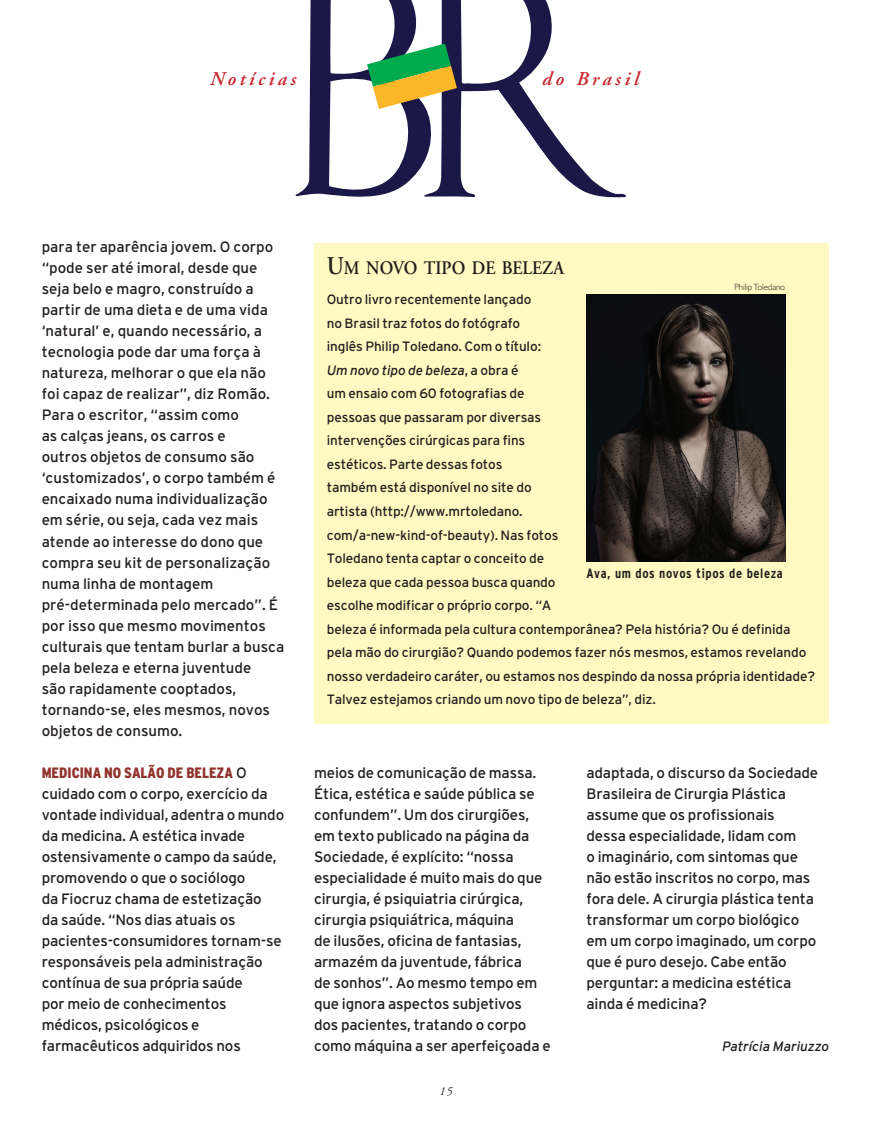
<style>
.page{position:relative;width:892px;height:1147px;background:#fff}
.page>*{position:absolute;margin:0;border:0;box-sizing:border-box;transform-origin:0 0}
.t1{font:278.7px "Au Bauer Text Initials";color:#1b1747}
.t2{font:italic 600 19.5px "Adobe Garamond";letter-spacing:.18em;color:#c8242b}
.t3{font:600 19.2px "Adobe Garamond";color:#231f20;scale:.9 1}
.t4{font:15px/21px "Interstate";letter-spacing:-.01em;color:#231f20}
.t5{font:13.5px/23.5px "Interstate";letter-spacing:-.01em;color:#231f20}
.t6{font:700 condensed 13.5px "Interstate";letter-spacing:.04em;color:#231f20}
.t7{font:italic 13.5px "Interstate";color:#231f20}
.t8{font:italic 12px "Adobe Garamond";color:#231f20}
.t9{font:300 9px "Gill Sans";letter-spacing:-.015em;color:#231f20}
.s1{font-weight:900;font-stretch:condensed;color:#92342e}
.s2{font-size:25.5px}
.s3{font-style:italic}
</style>
<div class="page">
<svg style="left:367px;top:43px;width:90px;height:66px"></svg>
<div style="left:314px;top:243px;width:514px;height:480px;background:#fffac1"></div>
<img style="left:586px;top:294px;width:199px;height:267px">
<h1 class="t1" style="left:297px;top:-34px;width:328px">BR</h1>
<h2 class="t2" style="left:210px;top:68px;width:87px">Notícias</h2>
<h2 class="t2" style="left:542px;top:68px;width:98px">do Brasil</h2>
<p class="t4" style="left:42px;top:236px;width:244px">para ter aparência jovem. O corpo “pode ser até imoral, desde que seja belo e magro, construído a partir de uma dieta e de uma vida ‘natural’ e, quando necessário, a tecnologia pode dar uma força à natureza, melhorar o que ela não foi capaz de realizar”, diz Romão.<br>Para o escritor, “assim como<br>as calças jeans, os carros e<br>outros objetos de consumo são ‘customizados’, o corpo também é encaixado numa individualização em série, ou seja, cada vez mais atende ao interesse do dono que compra seu kit de personalização numa linha de montagem pré‑determinada pelo mercado”. É por isso que mesmo movimentos culturais que tentam burlar a busca pela beleza e eterna juventude<br>são rapidamente cooptados, tornando‑se, eles mesmos, novos objetos de consumo.</p>
<p class="t4" style="left:42px;top:761px;width:244px"><span class="s1">MEDICINA NO SALÃO DE BELEZA</span> O cuidado com o corpo, exercício da vontade individual, adentra o mundo da medicina. A estética invade ostensivamente o campo da saúde, promovendo o que o sociólogo<br>da Fiocruz chama de estetização<br>da saúde. “Nos dias atuais os pacientes‑consumidores tornam‑se responsáveis pela administração contínua de sua própria saúde<br>por meio de conhecimentos médicos, psicológicos e farmacêuticos adquiridos nos</p>
<p class="t4" style="left:314px;top:761px;width:238px">meios de comunicação de massa.<br>Ética, estética e saúde pública se confundem”. Um dos cirurgiões, em texto publicado na página da<br>Sociedade, é explícito: “nossa especialidade é muito mais do que cirurgia, é psiquiatria cirúrgica, cirurgia psiquiátrica, máquina<br>de ilusões, oficina de fantasias, armazém da juventude, fábrica<br>de sonhos”. Ao mesmo tempo em que ignora aspectos subjetivos<br>dos pacientes, tratando o corpo como máquina a ser aperfeiçoada e</p>
<p class="t4" style="left:586px;top:761px;width:233px">adaptada, o discurso da Sociedade<br>Brasileira de Cirurgia Plástica assume que os profissionais<br>dessa especialidade, lidam com<br>o imaginário, com sintomas que não estão inscritos no corpo, mas fora dele. A cirurgia plástica tenta transformar um corpo biológico em um corpo imaginado, um corpo que é puro desejo. Cabe então perguntar: a medicina estética ainda é medicina?</p>
<p class="t3" style="left:327px;top:258px;width:265px"><span class="s2">U</span>M NOVO TIPO DE BELEZA</p>
<p class="t5" style="left:327px;top:287px;width:489px">Outro livro recentemente lançado<br>no Brasil traz fotos do fotógrafo<br>inglês Philip Toledano. Com o título:<br><span class="s3">Um novo tipo de beleza</span>, a obra é<br>um ensaio com 60 fotografias de<br>pessoas que passaram por diversas<br>intervenções cirúrgicas para fins<br>estéticos. Parte dessas fotos<br>também está disponível no site do<br>artista (http://www.mrtoledano.<br>com/a‑new‑kind‑of‑beauty). Nas fotos<br>Toledano tenta captar o conceito de<br>beleza que cada pessoa busca quando<br>escolhe modificar o próprio corpo. “A<br>beleza é informada pela cultura contemporânea? Pela história? Ou é definida pela mão do cirurgião? Quando podemos fazer nós mesmos, estamos revelando nosso verdadeiro caráter, ou estamos nos despindo da nossa própria identidade?<br>Talvez estejamos criando um novo tipo de beleza”, diz.</p>
<p class="t9" style="left:734px;top:282px;width:52px">Philip Toledano</p>
<p class="t6" style="left:586px;top:566px;width:198px">Ava, um dos novos tipos de beleza</p>
<p class="t7" style="left:721px;top:1038px;width:108px">Patrícia Mariuzzo</p>
<p class="t8" style="left:439px;top:1084px;width:15px">15</p>
</div>
